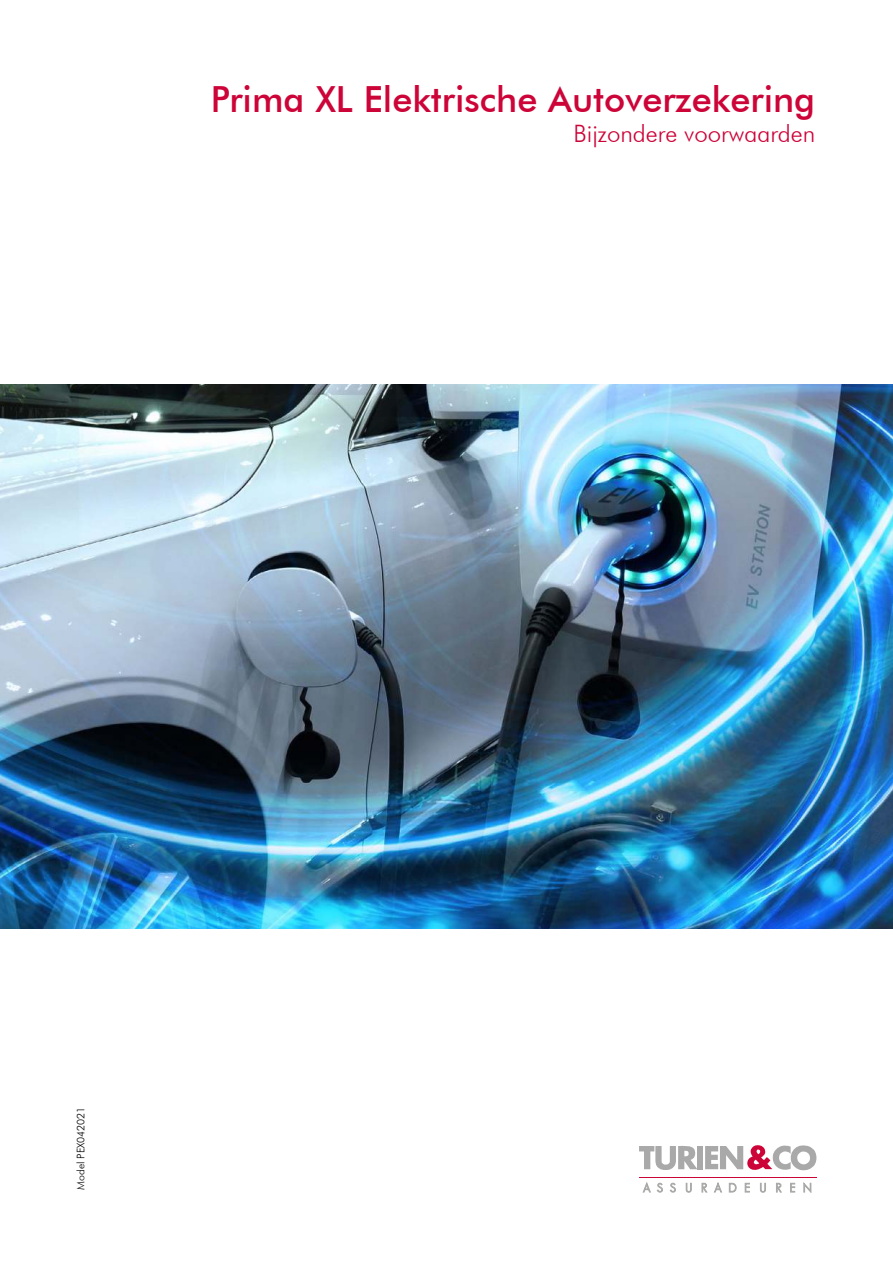
<style>
.page{position:relative;width:893px;height:1263px;background:#fff}
.page>*{position:absolute;margin:0;border:0;box-sizing:border-box;transform-origin:0 0}
.t1{font:500 36px "Futura BT";color:#cd0438}
.t2{font:300 24px "Futura BT";color:#cd0438}
.t3{font:300 10.5px "Futura BT";color:#000}
</style>
<div class="page">
<div style="left:697px;top:1146px;width:6px;height:23px;background:#aaa9a9"></div>
<svg style="left:705px;top:1145px;width:111px;height:26px"></svg>
<svg style="left:639px;top:1146px;width:58px;height:24px"></svg>
<svg style="left:643px;top:1182px;width:8px;height:10px"></svg>
<svg style="left:657px;top:1183px;width:6px;height:9px"></svg>
<svg style="left:670px;top:1183px;width:6px;height:9px"></svg>
<svg style="left:686px;top:1183px;width:6px;height:9px"></svg>
<svg style="left:702px;top:1183px;width:5px;height:9px"></svg>
<svg style="left:714px;top:1182px;width:8px;height:10px"></svg>
<svg style="left:729px;top:1183px;width:7px;height:9px"></svg>
<svg style="left:745px;top:1183px;width:5px;height:9px"></svg>
<svg style="left:760px;top:1183px;width:6px;height:9px"></svg>
<svg style="left:776px;top:1183px;width:6px;height:9px"></svg>
<svg style="left:790px;top:1183px;width:5px;height:9px"></svg>
<svg style="left:803px;top:1182px;width:8px;height:11px"></svg>
<hr style="left:639px;top:1177px;width:177px;height:1px;background:#cd0438">
<img style="left:0;top:384px;width:893px;height:545px">
<p class="t1" style="left:211px;top:85px;width:606px">Prima XL Elektrische Autoverzekering</p>
<p class="t2" style="left:573px;top:124px;width:243px">Bijzondere voorwaarden</p>
<p class="t3" style="left:76px;top:1189px;width:84px;rotate:-90deg">Model PEX042021</p>
</div>
